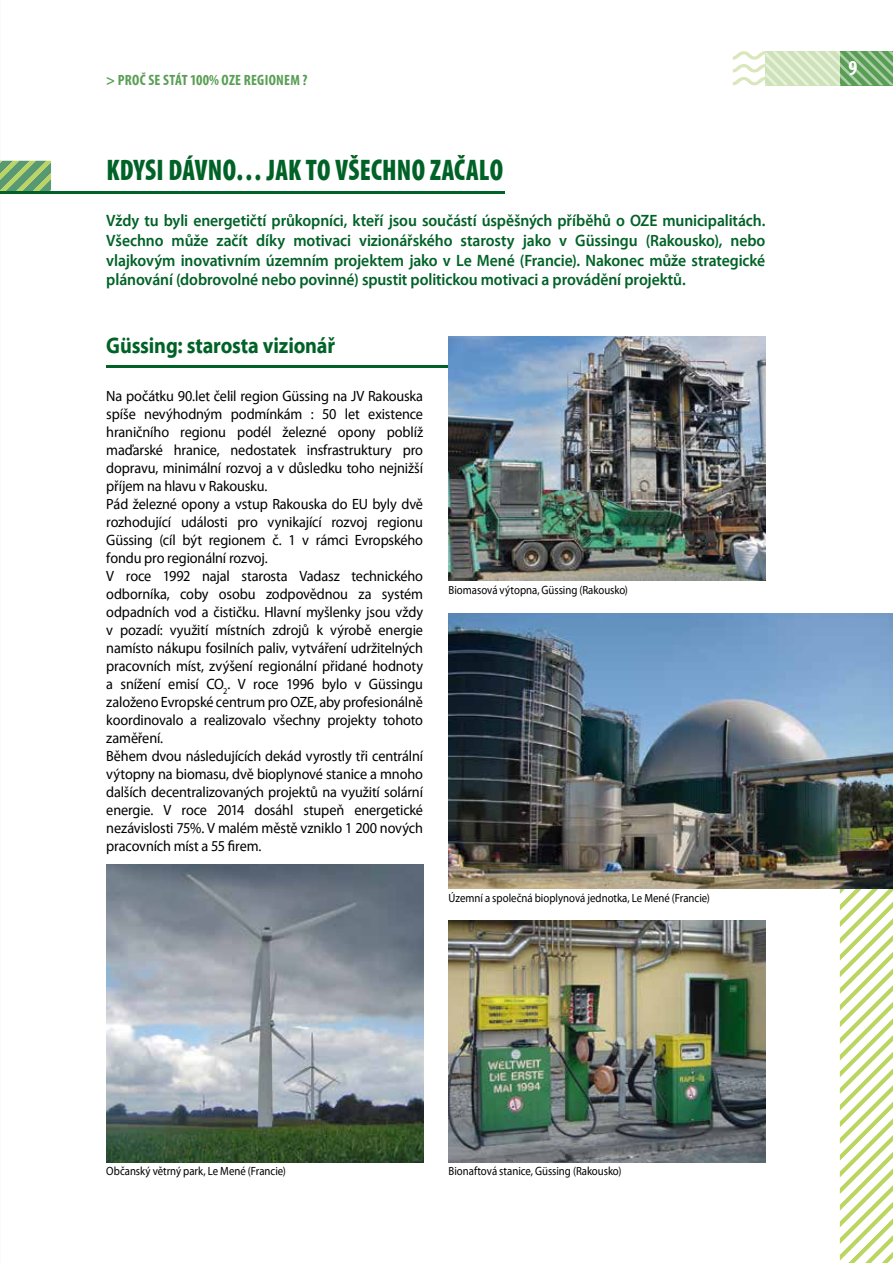
<style>
.page{position:relative;width:893px;height:1263px;background:#fff}
.page>*{position:absolute;margin:0;border:0;box-sizing:border-box;transform-origin:0 0}
.t1{font:900 condensed 30px "Myriad Pro";letter-spacing:.01em;color:#006227;scale:.9 1}
.t2{font:700 22.5px "Myriad Pro";letter-spacing:-.01em;color:#006227;scale:.9 1}
.t3{font:700 condensed 21px "Myriad Pro";color:#fff}
.t4{font:600 16.5px/19.8px "Myriad Pro";letter-spacing:-.01em;color:#006227;text-align:justify;scale:.95 1}
.t5{font:15px/18px "Myriad Pro";letter-spacing:-.01em;color:#000;scale:.95 1}
.t6{font:700 condensed 15px "Myriad Pro";letter-spacing:.015em;color:#599e54}
.t7{font:12px "Myriad Pro";color:#000;scale:.9 1}
</style>
<div class="page">
<svg style="left:733px;top:51px;width:160px;height:34px"></svg>
<svg style="left:840px;top:888px;width:53px;height:375px"></svg>
<img style="left:449px;top:613px;width:444px;height:275px">
<img style="left:106px;top:865px;width:317px;height:297px">
<hr style="left:106px;top:366px;width:365px;height:2px;background:#006227">
<img style="left:449px;top:336px;width:316px;height:245px">
<img style="left:449px;top:921px;width:316px;height:241px">
<svg style="left:0;top:161px;width:51px;height:30px"></svg>
<hr style="left:0;top:191px;width:505px;height:2px;background:#006227">
<p class="t6" style="left:106px;top:72px;width:203px">&gt; PROČ SE STÁT 100% OZE REGIONEM ?</p>
<h1 class="t1" style="left:107px;top:153px;width:442px">KDYSI DÁVNO… JAK TO VŠECHNO ZAČALO</h1>
<p class="t4" style="left:106px;top:211px;width:695px">Vždy tu byli energetičtí průkopníci, kteří jsou součástí úspěšných příběhů o OZE municipalitách.<br>Všechno může začít díky motivaci vizionářského starosty jako v Güssingu (Rakousko), nebo vlajkovým inovativním územním projektem jako v Le Mené (Francie). Nakonec může strategické plánování (dobrovolné nebo povinné) spustit politickou motivaci a provádění projektů.</p>
<h2 class="t2" style="left:106px;top:333px;width:256px">Güssing: starosta vizionář</h2>
<p class="t5" style="left:106px;top:387px;width:335px">Na počátku 90.let čelil region Güssing na JV Rakouska spíše nevýhodným podmínkám : 50 let existence hraničního regionu podél železné opony poblíž maďarské hranice, nedostatek insfrastruktury pro dopravu, minimální rozvoj a v důsledku toho nejnižší příjem na hlavu v Rakousku.<br>Pád železné opony a vstup Rakouska do EU byly dvě rozhodující události pro vynikající rozvoj regionu Güssing (cíl být regionem č. 1 v rámci Evropského fondu pro regionální rozvoj.<br>V roce 1992 najal starosta Vadasz technického odborníka, coby osobu zodpovědnou za systém odpadních vod a čističku. Hlavní myšlenky jsou vždy v pozadí: využití místních zdrojů k výrobě energie namísto nákupu fosilních paliv, vytváření udržitelných pracovních míst, zvýšení regionální přidané hodnoty a snížení emisí CO<sub>2</sub>. V roce 1996 bylo v Güssingu založeno Evropské centrum pro OZE, aby profesionálně koordinovalo a realizovalo všechny projekty tohoto zaměření.<br>Během dvou následujících dekád vyrostly tři centrální výtopny na biomasu, dvě bioplynové stanice a mnoho dalších decentralizovaných projektů na využití solární energie. V roce 2014 dosáhl stupeň energetické nezávislosti 75%. V malém městě vzniklo 1 200 nových pracovních míst a 55 firem.</p>
<p class="t7" style="left:449px;top:584px;width:201px">Biomasová výtopna, Güssing (Rakousko)</p>
<p class="t7" style="left:449px;top:891px;width:292px">Územní a společná bioplynová jednotka, Le Mené (Francie)</p>
<h3 class="t3" style="left:848px;top:57px;width:10px">9</h3>
<p class="t7" style="left:106px;top:1165px;width:201px">Občanský větrný park, Le Mené (Francie)</p>
<p class="t7" style="left:449px;top:1165px;width:194px">Bionaftová stanice, Güssing (Rakousko)</p>
</div>
